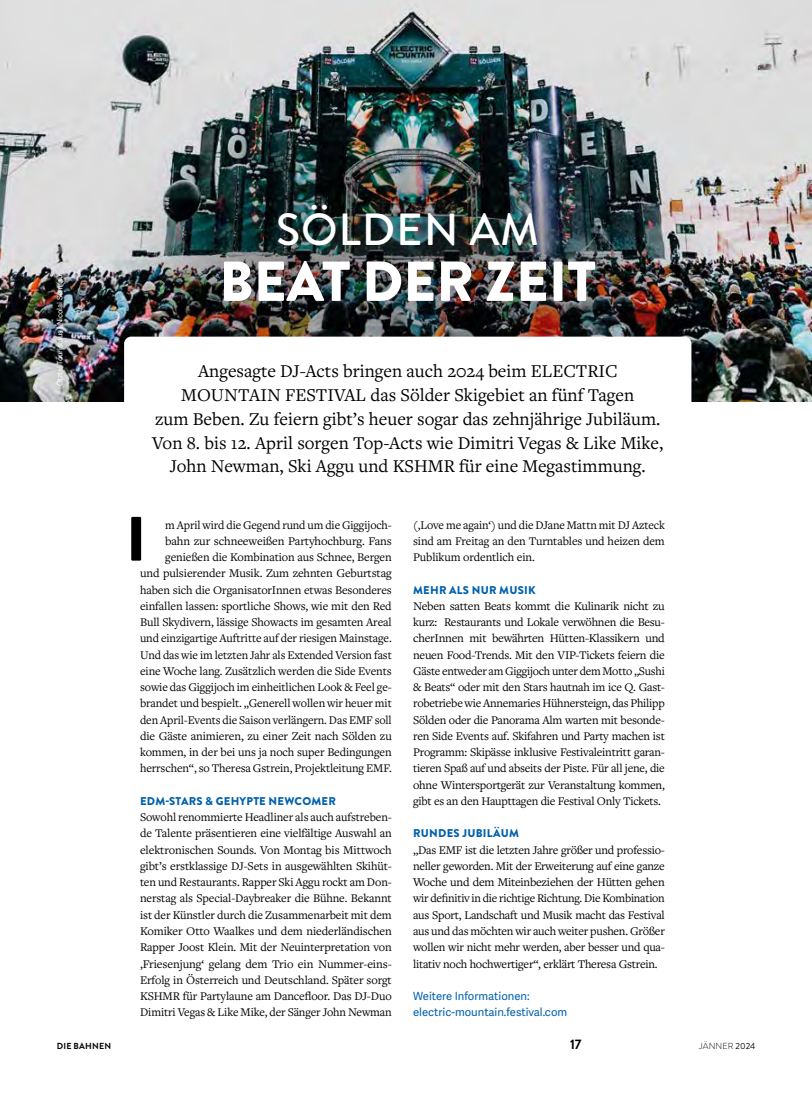
<style>
.page{position:relative;width:812px;height:1099px;background:#fff}
.page>*{position:absolute;margin:0;border:0;box-sizing:border-box;transform-origin:0 0}
.t1{font:900 62.5px "Brandon Grotesque";color:#000}
.t2{font:900 56.25px "Brandon Grotesque";color:#fff}
.t3{font:500 45px "Brandon Grotesque";letter-spacing:.02em;color:#fff}
.t4{font:18.75px/23.8px "Freight Text Pro";color:#000;text-align:center}
.t5{font:700 13.75px "Brandon Grotesque";color:#000}
.t6{font:12.25px/16.2px "Freight Text Pro";letter-spacing:-.01em;color:#000;text-align:justify}
.t7{font:900 11.25px "Brandon Grotesque";letter-spacing:.02em;color:#0061ad}
.t8{font:11.25px/16.2px "Adelle Sans";color:#0061ad}
.t9{font:300 8.75px "Brandon Grotesque";letter-spacing:.02em;color:#000}
.t10{font:700 8.75px "Brandon Grotesque";letter-spacing:.02em;color:#000}
.t11{font:7.5px "Adelle Sans";letter-spacing:-.01em;color:#fff}
.s1{font-weight:400}
</style>
<div class="page">
<img style="left:0;top:0;width:811px;height:401px">
<div style="left:85px;top:68px;width:646px;height:373px;background:#000;opacity:.35"></div>
<div style="left:37px;top:257px;width:44px;height:147px;background:#000;opacity:.3"></div>
<div style="left:124px;top:336px;width:567px;height:170px;background:#fff;border-radius:7px"></div>
<p class="t11" style="left:55px;top:386px;width:113px;rotate:-90deg">Ötztal Tourismus | Nicolai Semrau</p>
<h3 class="t3" style="left:276px;top:198px;width:265px">SÖLDEN AM</h3>
<h2 class="t2" style="left:219px;top:242px;width:378px">BEAT DER ZEIT</h2>
<p class="t4" style="left:152px;top:359px;width:512px">Angesagte DJ-Acts bringen auch 2024 beim ELECTRIC MOUNTAIN FESTIVAL das Sölder Skigebiet an fünf Tagen<br>zum Beben. Zu feiern gibt’s heuer sogar das zehnjährige Jubiläum.<br>Von 8. bis 12. April sorgen Top-Acts wie Dimitri Vegas &amp; Like Mike, John Newman, Ski Aggu und KSHMR für eine Megastimmung.</p>
<h1 class="t1" style="left:126px;top:495px;width:22px">I</h1>
<p class="t6" style="left:140px;top:516px;width:253px;text-align:right">m April wird die Gegend rund um die Giggijoch&shy;bahn zur schneeweißen Partyhochburg. Fans genießen die Kombination aus Schnee, Bergen<br>und pulsierender Musik. Zum zehnten Geburtstag haben sich die OrganisatorInnen etwas Besonderes einfallen lassen: sportliche Shows, wie mit den Red Bull Skydivern, lässige Showacts im gesamten Areal und einzigartige Auftritte auf der riesigen Mainstage.<br>Und das wie im letzten Jahr als Extended Version fast eine Woche lang. Zusätzlich werden die Side Events sowie das Giggijoch im einheitlichen Look &amp; Feel ge&shy;brandet und bespielt. „Generell wollen wir heuer mit den April-Events die Saison verlängern. Das EMF soll die Gäste animieren, zu einer Zeit nach Sölden zu kommen, in der bei uns ja noch super Bedingungen herrschen“, so Theresa Gstrein, Projektleitung EMF.</p>
<p class="t7" style="left:140px;top:793px;width:197px">EDM-STARS &amp; GEHYPTE NEWCOMER</p>
<p class="t6" style="left:140px;top:808px;width:253px">Sowohl renommierte Headliner als auch aufstreben&shy;de Talente präsentieren eine vielfältige Auswahl an elektronischen Sounds. Von Montag bis Mittwoch gibt’s erstklassige DJ-Sets in ausgewählten Skihüt&shy;ten und Restaurants. Rapper Ski Aggu rockt am Don&shy;nerstag als Special-Daybreaker die Bühne. Bekannt ist der Künstler durch die Zusammenarbeit mit dem Komiker Otto Waalkes und dem niederländischen Rapper Joost Klein. Mit der Neuinterpretation von ‚Friesenjung‘ gelang dem Trio ein Nummer-eins-Erfolg in Österreich und Deutschland. Später sorgt KSHMR für Partylaune am Dancefloor. Das DJ-Duo Dimitri Vegas &amp; Like Mike, der Sänger John Newman</p>
<p class="t6" style="left:413px;top:516px;width:253px">(‚Love me again‘) und die DJane Mattn mit DJ Azteck sind am Freitag an den Turntables und heizen dem Publikum ordentlich ein.</p>
<p class="t7" style="left:413px;top:581px;width:124px">MEHR ALS NUR MUSIK</p>
<p class="t6" style="left:413px;top:597px;width:253px">Neben satten Beats kommt die Kulinarik nicht zu kurz: Restaurants und Lokale verwöhnen die Besu&shy;cherInnen mit bewährten Hütten-Klassikern und neuen Food-Trends. Mit den VIP-Tickets feiern die Gäste entweder am Giggijoch unter dem Motto „Sushi &amp; Beats“ oder mit den Stars hautnah im ice Q. Gast&shy;robetriebe wie Annemaries Hühnersteign, das Philipp Sölden oder die Panorama Alm warten mit besonde&shy;ren Side Events auf. Skifahren und Party machen ist Programm: Skipässe inklusive Festivaleintritt garan&shy;tieren Spaß auf und abseits der Piste. Für all jene, die ohne Wintersportgerät zur Veranstaltung kommen, gibt es an den Haupttagen die Festival Only Tickets.</p>
<p class="t7" style="left:413px;top:825px;width:107px">RUNDES JUBILÄUM</p>
<p class="t6" style="left:413px;top:841px;width:253px">„Das EMF ist die letzten Jahre größer und professio&shy;neller geworden. Mit der Erweiterung auf eine ganze Woche und dem Miteinbeziehen der Hütten gehen wir definitiv in die richtige Richtung. Die Kombination aus Sport, Landschaft und Musik macht das Festival aus und das möchten wir auch weiter pushen. Größer wollen wir nicht mehr werden, aber besser und qua&shy;litativ noch hochwertiger“, erklärt Theresa Gstrein.</p>
<p class="t8" style="left:413px;top:988px;width:156px">Weitere Informationen: electric-mountain.festival.com</p>
<p class="t10" style="left:57px;top:1039px;width:56px">DIE BAHNEN</p>
<p class="t5" style="left:570px;top:1034px;width:13px">17</p>
<p class="t9" style="left:699px;top:1039px;width:58px">JÄNNER <span class="s1">2024</span></p>
</div>
